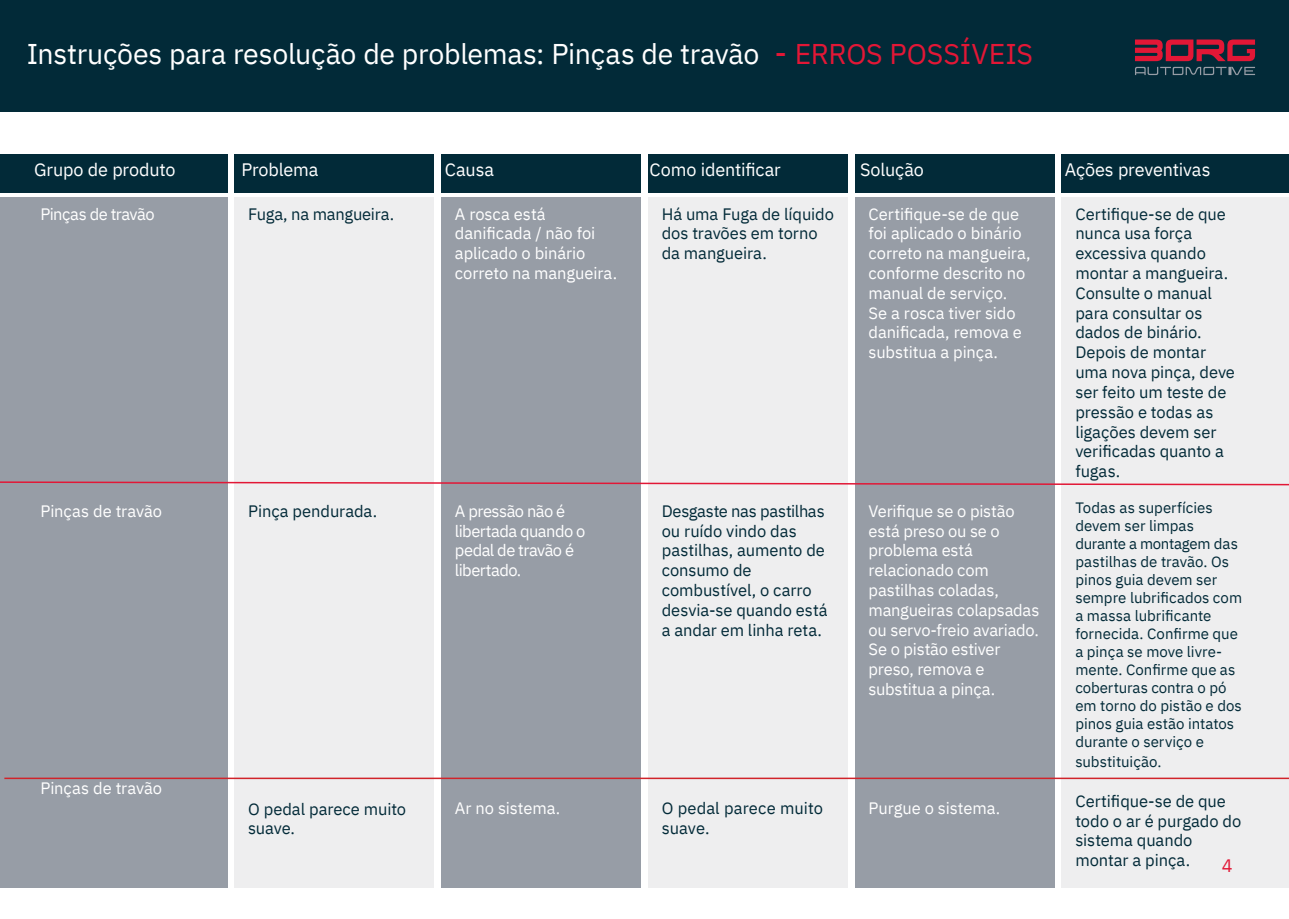
<style>
.page{position:relative;width:1289px;height:919px;background:#fff}
.page>*{position:absolute;margin:0;border:0;box-sizing:border-box;transform-origin:0 0}
.t1{font:28.5px "IBM Plex Sans";letter-spacing:-.01em;color:#fff}
.t2{font:18px "IBM Plex Sans";letter-spacing:-.01em;color:#fff}
.t3{font:18px "IBM Plex Sans";color:#e21736}
.t4{font:16.5px/19.8px "IBM Plex Sans";letter-spacing:-.005em;color:#022a38}
.t5{font:16.5px/19.8px "IBM Plex Sans";letter-spacing:-.01em;color:#fff}
.t6{font:16.5px/19.8px "IBM Plex Sans";letter-spacing:-.035em;color:#fff}
.t7{font:15px/18px "IBM Plex Sans";color:#022a38}
.s1{font-size:31.95px;color:#e21736}
.s2{color:#e21736}
</style>
<div class="page">
<div style="left:0;top:0;width:1288px;height:111px;background:#022a38"></div>
<svg style="left:1135px;top:67px;width:119px;height:8px"></svg>
<svg style="left:1135px;top:39px;width:119px;height:22px"></svg>
<div style="left:234px;top:154px;width:200px;height:38px;background:#022a38"></div>
<div style="left:441px;top:154px;width:200px;height:38px;background:#022a38"></div>
<div style="left:648px;top:154px;width:199px;height:38px;background:#022a38"></div>
<div style="left:854px;top:154px;width:200px;height:38px;background:#022a38"></div>
<div style="left:1061px;top:154px;width:227px;height:38px;background:#022a38"></div>
<div style="left:0;top:154px;width:227px;height:38px;background:#022a38"></div>
<div style="left:0;top:197px;width:227px;height:690px;background:#979da6"></div>
<div style="left:234px;top:197px;width:200px;height:690px;background:#eeeeef"></div>
<div style="left:441px;top:197px;width:200px;height:690px;background:#979da6"></div>
<div style="left:648px;top:197px;width:199px;height:690px;background:#eeeeef"></div>
<div style="left:854px;top:197px;width:200px;height:690px;background:#979da6"></div>
<div style="left:1061px;top:197px;width:227px;height:690px;background:#eeeeef"></div>
<svg style="left:0;top:480px;width:1288px;height:6px"></svg>
<hr style="left:4px;top:777px;width:1284px;height:2px;background:#d1232a">
<p class="t1" style="left:27px;top:32px;width:1007px">Instruções para resolução de problemas: Pinças de travão <span class="s1">-</span> <span class="s2">ERROS POSSÍVEIS</span></p>
<p class="t2" style="left:34px;top:156px;width:143px">Grupo de produto</p>
<p class="t2" style="left:241px;top:156px;width:79px">Problema</p>
<p class="t2" style="left:445px;top:156px;width:51px">Causa</p>
<p class="t2" style="left:649px;top:156px;width:133px">Como identificar</p>
<p class="t2" style="left:860px;top:156px;width:65px">Solução</p>
<p class="t2" style="left:1064px;top:156px;width:147px">Ações preventivas</p>
<p class="t6" style="left:40px;top:202px;width:116px">Pinças de travão</p>
<p class="t5" style="left:455px;top:202px;width:164px">A rosca está danificada / não foi aplicado o binário correto na mangueira.</p>
<p class="t4" style="left:661px;top:202px;width:174px">Há uma Fuga de líquido dos travões em torno da mangueira.</p>
<p class="t5" style="left:868px;top:202px;width:164px">Certifique-se de que foi aplicado o binário correto na mangueira, conforme descrito no manual de serviço.<br>Se a rosca tiver sido danificada, remova e substitua a pinça.</p>
<p class="t4" style="left:1075px;top:202px;width:154px">Certifique-se de que nunca usa força excessiva quando montar a mangueira.<br>Consulte o manual para consultar os dados de binário.</p>
<p class="t4" style="left:1075px;top:341px;width:161px">Depois de montar uma nova pinça, deve ser feito um teste de pressão e todas as ligações devem ser verificadas quanto a fugas.</p>
<p class="t7" style="left:1075px;top:497px;width:168px">Todas as superfícies devem ser limpas durante a montagem das pastilhas de travão. Os pinos guia devem ser sempre lubrificados com a massa lubrificante fornecida. Confirme que a pinça se move livre&shy;mente. Confirme que as coberturas contra o pó em torno do pistão e dos pinos guia estão intatos durante o serviço e</p>
<p class="t7" style="left:1075px;top:751px;width:88px">substituição.</p>
<p class="t4" style="left:1075px;top:789px;width:167px">Certifique-se de que todo o ar é purgado do sistema quando montar a pinça.</p>
<p class="t4" style="left:248px;top:203px;width:148px">Fuga, na mangueira.</p>
<p class="t6" style="left:455px;top:499px;width:132px">A pressão não é libertada quando o pedal de travão é libertado.</p>
<p class="t4" style="left:661px;top:499px;width:167px">Desgaste nas pastilhas ou ruído vindo das pastilhas, aumento de consumo de combustível, o carro desvia-se quando está a andar em linha reta.</p>
<p class="t5" style="left:868px;top:499px;width:172px">Verifique se o pistão está preso ou se o problema está relacionado com pastilhas coladas, mangueiras colapsadas ou servo-freio avariado.<br>Se o pistão estiver preso, remova e substitua a pinça.</p>
<p class="t5" style="left:40px;top:499px;width:123px">Pinças de travão</p>
<p class="t4" style="left:248px;top:500px;width:131px">Pinça pendurada.</p>
<p class="t5" style="left:40px;top:777px;width:123px">Pinças de travão</p>
<p class="t4" style="left:661px;top:796px;width:163px">O pedal parece muito suave.</p>
<p class="t5" style="left:455px;top:796px;width:107px">Ar no sistema.</p>
<p class="t5" style="left:868px;top:796px;width:133px">Purgue o sistema.</p>
<p class="t4" style="left:248px;top:797px;width:159px">O pedal parece muito suave.</p>
<p class="t3" style="left:1221px;top:852px;width:12px">4</p>
</div>
